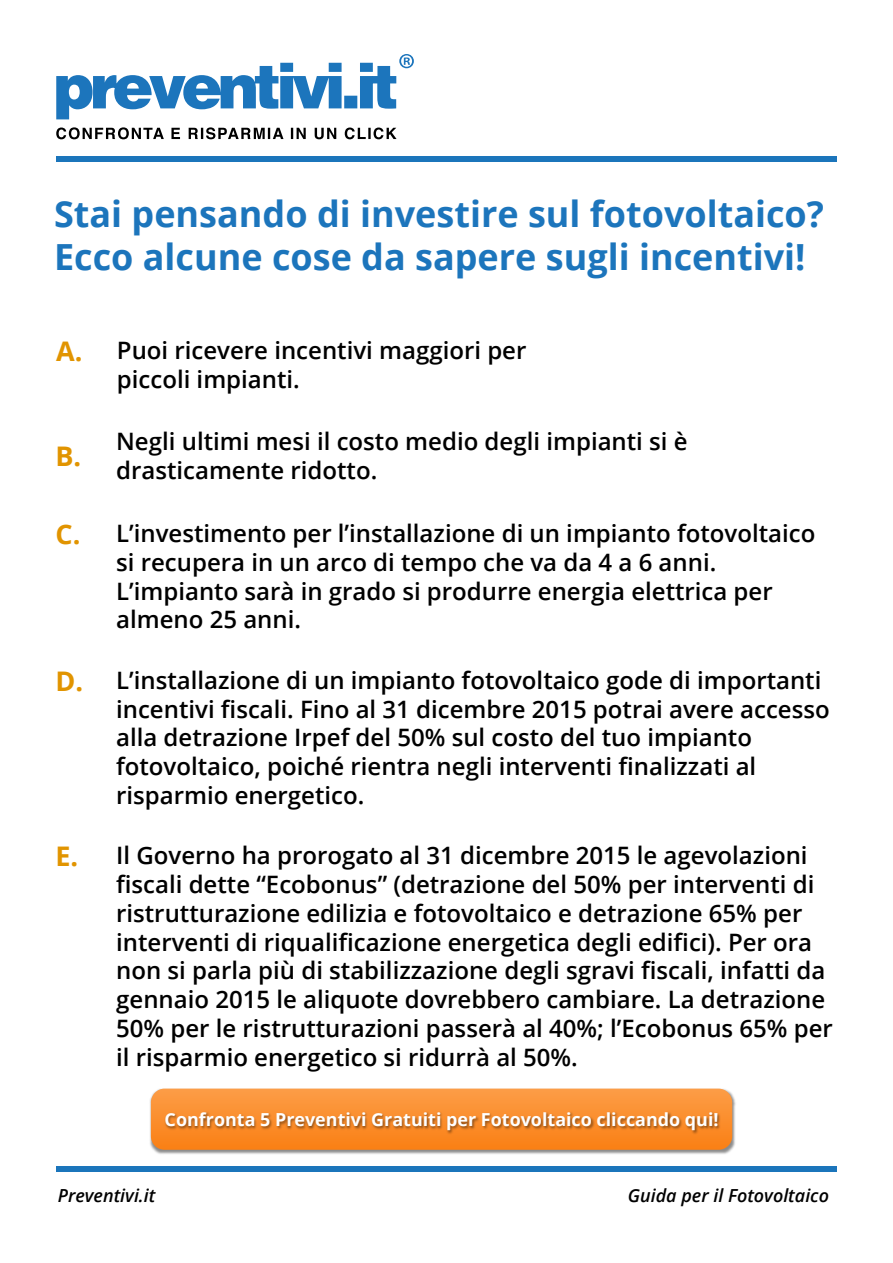
<style>
.page{position:relative;width:893px;height:1263px;background:#fff}
.page>*{position:absolute;margin:0;border:0;box-sizing:border-box;transform-origin:0 0}
.t1{font:700 36px/43.2px "Open Sans";color:#1c75bc}
.t2{font:700 27px "Open Sans";color:#e19400}
.t3{font:600 24px/28.8px "Open Sans";color:#000}
.t4{font:700 18px "Open Sans";color:#fff}
.t5{font:italic 600 18px "Open Sans";color:#000}
.s1{font-weight:700;font-size:27px;color:#e19400}
</style>
<div class="page">
<div style="left:56px;top:1166px;width:781px;height:5px;background:#1b75bb"></div>
<div style="left:56px;top:156px;width:781px;height:6px;background:#1b75bb"></div>
<svg style="left:56px;top:127px;width:341px;height:12px"></svg>
<svg style="left:56px;top:54px;width:358px;height:65px"></svg>
<img style="left:150px;top:1094px;width:586px;height:60px">
<svg style="left:151px;top:1088px;width:581px;height:62px;background:#f99134"></svg>
<img style="left:162px;top:1109px;width:562px;height:27px">
<h1 class="t1" style="left:54px;top:192px;width:772px">Stai pensando di investire sul fotovoltaico?<br>Ecco alcune cose da sapere sugli incentivi!</h1>
<p class="t3" style="left:117px;top:335px;width:411px;text-indent:-61px"><span class="s1">A.</span> Puoi ricevere incentivi maggiori per piccoli impianti.</p>
<p class="t2" style="left:55px;top:437px;width:27px">B.</p>
<p class="t3" style="left:116px;top:427px;width:573px">Negli ultimi mesi il costo medio degli impianti si è drasticamente ridotto.</p>
<p class="t3" style="left:116px;top:518px;width:701px;text-indent:-61px"><span class="s1">C.</span> L’investimento per l’installazione di un impianto fotovoltaico si recupera in un arco di tempo che va da 4 a 6 anni.<br>L’impianto sarà in grado si produrre energia elettrica per almeno 25 anni.</p>
<p class="t3" style="left:116px;top:665px;width:715px;text-indent:-61px"><span class="s1">D.</span> L’installazione di un impianto fotovoltaico gode di importanti incentivi fiscali. Fino al 31 dicembre 2015 potrai avere accesso alla detrazione Irpef del 50% sul costo del tuo impianto fotovoltaico, poiché rientra negli interventi finalizzati al risparmio energetico.</p>
<p class="t3" style="left:116px;top:840px;width:718px;text-indent:-61px"><span class="s1">E.</span> Il Governo ha prorogato al 31 dicembre 2015 le agevolazioni fiscali dette “Ecobonus” (detrazione del 50% per interventi di ristrutturazione edilizia e fotovoltaico e detrazione 65% per interventi di riqualificazione energetica degli edifici). Per ora non si parla più di stabilizzazione degli sgravi fiscali, infatti da gennaio 2015 le aliquote dovrebbero cambiare. La detrazione 50% per le ristrutturazioni passerà al 40%; l’Ecobonus 65% per il risparmio energetico si ridurrà al 50%.</p>
<p class="t4" style="left:165px;top:1106px;width:556px">Confronta 5 Preventivi Gratuiti per Fotovoltaico cliccando qui!</p>
<p class="t5" style="left:58px;top:1183px;width:99px">Preventivi.it</p>
<p class="t5" style="left:628px;top:1183px;width:203px">Guida per il Fotovoltaico</p>
</div>
